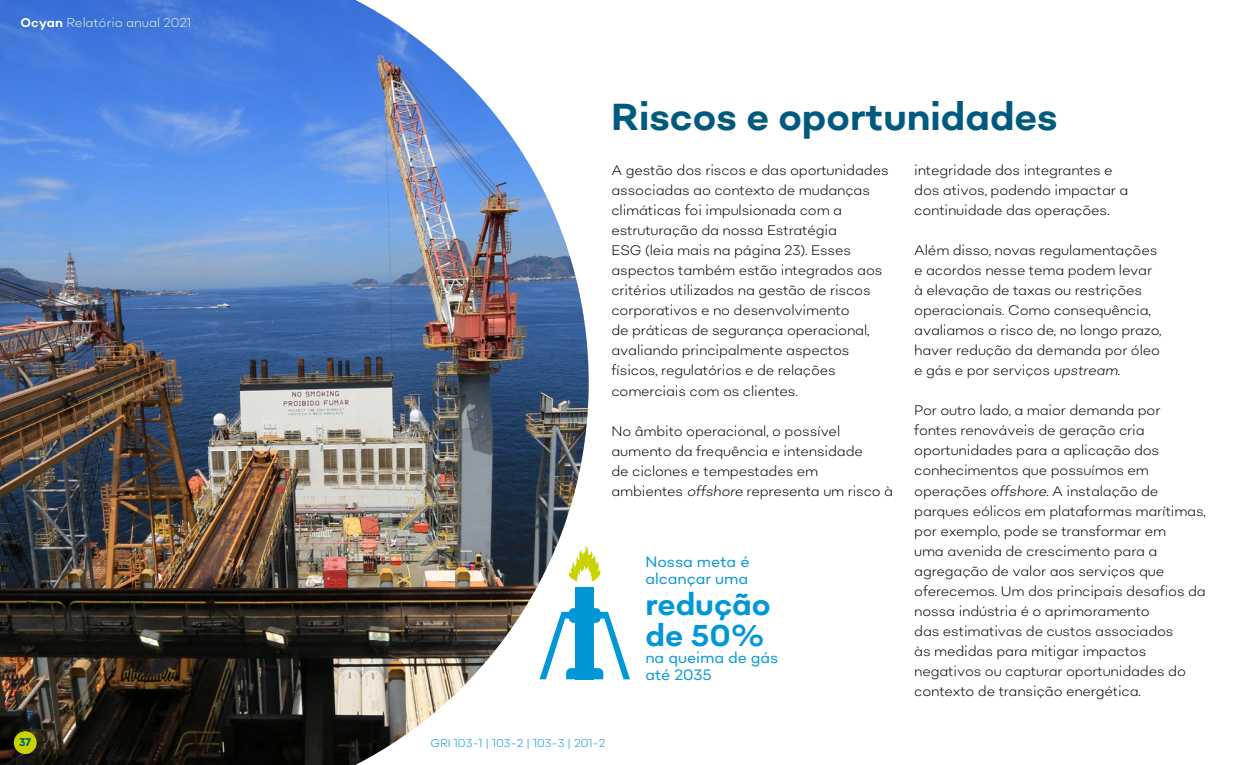
<style>
.page{position:relative;width:1260px;height:765px;background:#fff}
.page>*{position:absolute;margin:0;border:0;box-sizing:border-box;transform-origin:0 0}
.t1{font:700 37.5px "Sonny Gothic";color:#005a7d}
.t2{font:700 30px/31.2px "Sonny Gothic";color:#0097d7}
.t3{font:15px/16.2px "Sonny Gothic";color:#0097d7}
.t4{font:300 13.75px/20px "Sonny Gothic";letter-spacing:-.01em;color:#000}
.t5{font:300 12.5px "Sonny Gothic";color:#fff}
.t6{font:300 11.25px "Sonny Gothic";color:#0097d7}
.t7{font:700 11.25px "Sonny Cond";color:#005a7d}
.s1{font-weight:700}
.s2{font-style:italic}
</style>
<div class="page">
<img style="left:0;top:0;width:589px;height:765px">
<svg style="left:568px;top:546px;width:33px;height:36px"></svg>
<div style="left:576px;top:587px;width:18px;height:92px;background:#0097d7"></div>
<div style="left:569px;top:608px;width:32px;height:15px;background:#0097d7;border-radius:4px"></div>
<svg style="left:539px;top:612px;width:91px;height:67px"></svg>
<div style="left:418px;top:17px;width:842px;height:16px;background:#fff"></div>
<div style="left:14px;top:731px;width:23px;height:23px;background:#c8d300;border-radius:50%"></div>
<p class="t5" style="left:21px;top:15px;width:172px"><span class="s1">Ocyan</span> Relatório anual 2021</p>
<p class="t7" style="left:19px;top:734px;width:14px">37</p>
<h1 class="t1" style="left:611px;top:92px;width:448px">Riscos e oportunidades</h1>
<p class="t4" style="left:914px;top:160px;width:216px">integridade dos integrantes e dos ativos, podendo impactar a continuidade das operações.</p>
<p class="t4" style="left:914px;top:240px;width:249px">Além disso, novas regulamentações e acordos nesse tema podem levar à elevação de taxas ou restrições operacionais. Como consequência, avaliamos o risco de, no longo prazo, haver redução da demanda por óleo e gás e por serviços <span class="s2">upstream</span>.</p>
<p class="t4" style="left:914px;top:400px;width:293px">Por outro lado, a maior demanda por fontes renováveis de geração cria oportunidades para a aplicação dos conhecimentos que possuímos em operações <span class="s2">offshore</span>. A instalação de parques eólicos em plataformas marítimas, por exemplo, pode se transformar em<br>uma avenida de crescimento para a agregação de valor aos serviços que oferecemos. Um dos principais desafios da nossa indústria é o aprimoramento<br>das estimativas de custos associados<br>às medidas para mitigar impactos negativos ou capturar oportunidades do contexto de transição energética.</p>
<p class="t4" style="left:611px;top:160px;width:279px">A gestão dos riscos e das oportunidades associadas ao contexto de mudanças climáticas foi impulsionada com a estruturação da nossa Estratégia<br>ESG (leia mais na página 23). Esses aspectos também estão integrados aos critérios utilizados na gestão de riscos corporativos e no desenvolvimento<br>de práticas de segurança operacional, avaliando principalmente aspectos físicos, regulatórios e de relações comerciais com os clientes.</p>
<p class="t4" style="left:611px;top:420px;width:283px">No âmbito operacional, o possível aumento da frequência e intensidade<br>de ciclones e tempestades em ambientes <span class="s2">offshore</span> representa um risco à</p>
<p class="t3" style="left:645px;top:554px;width:106px">Nossa meta é alcançar uma</p>
<h2 class="t2" style="left:645px;top:589px;width:127px">redução de 50%</h2>
<p class="t3" style="left:645px;top:650px;width:135px">na queima de gás até 2035</p>
<p class="t6" style="left:430px;top:736px;width:177px">GRI 103-1 | 103-2 | 103-3 | 201-2</p>
</div>
